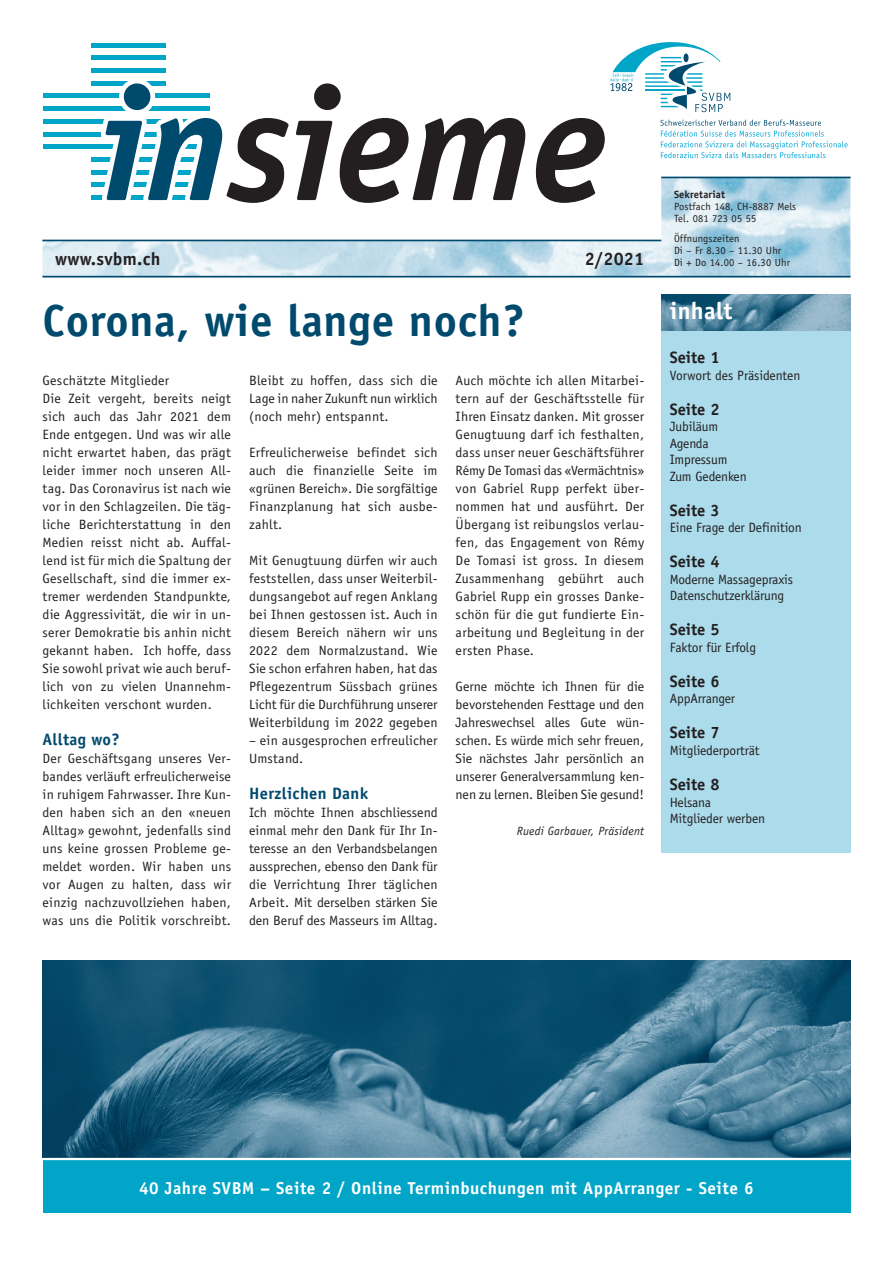
<style>
.page{position:relative;width:893px;height:1263px;background:#fff}
.page>*{position:absolute;margin:0;border:0;box-sizing:border-box;transform-origin:0 0}
.Titel{font:700 45px "Officina Sans Std";letter-spacing:.015em;color:#004a6e}
.Servicebox_Titel{font:700 24px "Officina Sans Std";letter-spacing:.015em;color:#fff}
.t1{font:700 18px "Officina Sans Std";letter-spacing:.015em;color:#231f20}
.Kopfzeile_Teaser_Tit{font:700 17.25px "Officina Sans Std";letter-spacing:.03em;color:#fff}
.Servicebox_Untertite{font:700 16.5px "Officina Sans Std";color:#231f20}
.Lauftext{font:700 16.5px "Officina Sans Std";letter-spacing:.02em;color:#004a6e}
.Lauftext-2{font:13.5px/18px "Officina Sans Std";letter-spacing:.02em;color:#231f20;text-align:justify}
.ServiceBox_Lauftext{font:13.5px "Officina Sans Std";letter-spacing:-.01em;color:#231f20}
.Lauftext-3{font:italic 12px "Officina Sans Std";letter-spacing:.02em;color:#231f20}
.t2{font:10.5px/12px "Officina Sans Std";letter-spacing:.015em;color:#231f20}
.t3{font:700 10.5px "Officina Sans Std";letter-spacing:.015em;color:#231f20}
</style>
<div class="page">
<hr style="left:91px;top:43px;width:75px;height:4px;background:#00a5c8">
<hr style="left:91px;top:56px;width:75px;height:4px;background:#00a5c8">
<div style="left:91px;top:68px;width:75px;height:5px;background:#00a5c8"></div>
<svg style="left:91px;top:81px;width:75px;height:5px"></svg>
<hr style="left:43px;top:94px;width:166px;height:4px;background:#00a5c8">
<div style="left:43px;top:106px;width:166px;height:5px;background:#00a5c8"></div>
<div style="left:43px;top:119px;width:166px;height:5px;background:#00a5c8"></div>
<hr style="left:43px;top:132px;width:166px;height:4px;background:#00a5c8">
<div style="left:43px;top:144px;width:166px;height:5px;background:#00a5c8"></div>
<div style="left:91px;top:157px;width:118px;height:5px;background:#00a5c8"></div>
<hr style="left:91px;top:170px;width:107px;height:4px;background:#00a5c8">
<svg style="left:106px;top:83px;width:182px;height:95px"></svg>
<svg style="left:296px;top:83px;width:229px;height:95px"></svg>
<svg style="left:536px;top:118px;width:69px;height:60px"></svg>
<svg style="left:660px;top:120px;width:188px;height:38px"></svg>
<img style="left:43px;top:178px;width:807px;height:98px">
<hr style="left:43px;top:240px;width:618px;height:1px;background:#004a6e">
<hr style="left:661px;top:177px;width:189px;height:1px;background:#004a6e">
<hr style="left:43px;top:276px;width:807px;height:1px;background:#004a6e">
<div style="left:43px;top:1158px;width:807px;height:55px;background:#00a5c8"></div>
<img style="left:43px;top:961px;width:807px;height:197px">
<hr style="left:43px;top:1158px;width:807px;height:2px;background:#fff">
<div style="left:661px;top:295px;width:189px;height:558px;background:#acdceb"></div>
<img style="left:661px;top:295px;width:189px;height:36px">
<svg style="left:610px;top:42px;width:120px;height:70px"></svg>
<p class="t3" style="left:674px;top:187px;width:52px">Sekretariat</p>
<p class="t2" style="left:674px;top:200px;width:124px">Postfach 148, CH-8887 Mels</p>
<p class="t2" style="left:674px;top:212px;width:84px">Tel. 081 723 05 55</p>
<p class="t2" style="left:674px;top:232px;width:67px">Öffnungszeiten</p>
<p class="t2" style="left:674px;top:244px;width:109px">Di – Fr 8.30 – 11.30 Uhr</p>
<p class="t2" style="left:674px;top:194px;width:124px">Postfach 148, CH-8887 Mels</p>
<p class="t2" style="left:674px;top:206px;width:158px">Tel. 081 723 05 55, Fax 081 710 09<br>44</p>
<p class="t2" style="left:674px;top:238px;width:67px">Öffnungszeiten</p>
<p class="t2" style="left:674px;top:250px;width:112px">Mo – Fr 8.30 – 11.00 Uhr</p>
<p class="t2" style="left:674px;top:262px;width:117px">Di + Do 14.00 – 16.00 Uhr</p>
<p class="t1" style="left:55px;top:247px;width:107px">www.svbm.ch</p>
<p class="t1" style="left:585px;top:247px;width:61px">2/2021</p>
<p class="t2" style="left:674px;top:256px;width:117px">Di + Do 14.00 – 16.30 Uhr</p>
<p class="Servicebox_Titel" style="left:670px;top:296px;width:64px">inhalt</p>
<p class="Servicebox_Untertite" style="left:670px;top:347px;width:51px">Seite 1</p>
<p class="ServiceBox_Lauftext" style="left:670px;top:367px;width:132px">Vorwort des Präsidenten</p>
<p class="Servicebox_Untertite" style="left:670px;top:399px;width:51px">Seite 2</p>
<p class="ServiceBox_Lauftext" style="left:670px;top:419px;width:50px">Jubiläum</p>
<p class="ServiceBox_Lauftext" style="left:670px;top:435px;width:40px">Agenda</p>
<p class="ServiceBox_Lauftext" style="left:670px;top:452px;width:59px">Impressum</p>
<p class="ServiceBox_Lauftext" style="left:670px;top:468px;width:79px">Zum Gedenken</p>
<p class="Servicebox_Untertite" style="left:670px;top:500px;width:51px">Seite 3</p>
<p class="ServiceBox_Lauftext" style="left:670px;top:520px;width:134px">Eine Frage der Definition</p>
<p class="Servicebox_Untertite" style="left:670px;top:551px;width:51px">Seite 4</p>
<p class="ServiceBox_Lauftext" style="left:670px;top:571px;width:125px">Moderne Massagepraxis</p>
<p class="ServiceBox_Lauftext" style="left:670px;top:588px;width:116px">Datenschutzerklärung</p>
<p class="Servicebox_Untertite" style="left:670px;top:619px;width:51px">Seite 5</p>
<p class="ServiceBox_Lauftext" style="left:670px;top:639px;width:88px">Faktor für Erfolg</p>
<p class="Servicebox_Untertite" style="left:670px;top:671px;width:51px">Seite 6</p>
<p class="ServiceBox_Lauftext" style="left:670px;top:691px;width:67px">AppArranger</p>
<p class="Servicebox_Untertite" style="left:670px;top:722px;width:51px">Seite 7</p>
<p class="ServiceBox_Lauftext" style="left:670px;top:742px;width:91px">Mitgliederporträt</p>
<p class="Servicebox_Untertite" style="left:670px;top:774px;width:51px">Seite 8</p>
<p class="ServiceBox_Lauftext" style="left:670px;top:794px;width:43px">Helsana</p>
<p class="ServiceBox_Lauftext" style="left:670px;top:810px;width:97px">Mitglieder werben</p>
<p class="t1" style="left:624px;top:247px;width:22px">02</p>
<p class="Titel" style="left:43px;top:293px;width:484px">Corona, wie lange noch?</p>
<p class="Lauftext-2" style="left:43px;top:371px;width:128px">Geschätzte Mitglieder</p>
<p class="Lauftext-2" style="left:43px;top:389px;width:190px">Die Zeit vergeht, bereits neigt sich auch das Jahr 2021 dem Ende entgegen. Und was wir alle nicht erwartet haben, das prägt leider immer noch unseren All&shy;tag. Das Coronavirus ist nach wie vor in den Schlagzeilen. Die täg&shy;liche Berichterstattung in den Medien reisst nicht ab. Auffal&shy;lend ist für mich die Spaltung der Gesellschaft, sind die immer ex&shy;tremer werdenden Standpunkte, die Aggressivität, die wir in un&shy;serer Demokratie bis anhin nicht gekannt haben. Ich hoffe, dass Sie sowohl privat wie auch beruf&shy;lich von zu vielen Unannehm&shy;lichkeiten verschont wurden.</p>
<p class="Lauftext" style="left:43px;top:729px;width:79px">Alltag wo?</p>
<p class="Lauftext-2" style="left:43px;top:749px;width:190px">Der Geschäftsgang unseres Ver&shy;bandes verläuft erfreulicherweise in ruhigem Fahrwasser. Ihre Kun&shy;den haben sich an den «neuen Alltag» gewohnt, jedenfalls sind uns keine grossen Probleme ge&shy;meldet worden. Wir haben uns vor Augen zu halten, dass wir einzig nachzuvollziehen haben, was uns die Politik vorschreibt.</p>
<p class="Lauftext-2" style="left:249px;top:371px;width:190px">Bleibt zu hoffen, dass sich die Lage in naher Zukunft nun wirklich (noch mehr) entspannt.</p>
<p class="Lauftext-2" style="left:249px;top:443px;width:190px">Erfreulicherweise befindet sich auch die finanzielle Seite im «grünen Bereich». Die sorgfältige Finanzplanung hat sich ausbe&shy;zahlt.</p>
<p class="Lauftext-2" style="left:249px;top:551px;width:190px">Mit Genugtuung dürfen wir auch feststellen, dass unser Weiterbil&shy;dungsangebot auf regen Anklang bei Ihnen gestossen ist. Auch in diesem Bereich nähern wir uns 2022 dem Normalzustand. Wie Sie schon erfahren haben, hat das Pflegezentrum Süssbach grünes Licht für die Durchführung unserer Weiterbildung im 2022 gegeben</p>
<p class="Lauftext-2" style="left:249px;top:731px;width:190px">– ein ausgesprochen erfreulicher<br>Umstand.</p>
<p class="Lauftext" style="left:249px;top:783px;width:121px">Herzlichen Dank</p>
<p class="Lauftext-2" style="left:249px;top:803px;width:190px">Ich möchte Ihnen abschliessend einmal mehr den Dank für Ihr In&shy;teresse an den Verbandsbelangen aussprechen, ebenso den Dank für die Verrichtung Ihrer täglichen Arbeit. Mit derselben stärken Sie den Beruf des Masseurs im Alltag.</p>
<p class="Lauftext-2" style="left:456px;top:371px;width:190px">Auch möchte ich allen Mitarbei&shy;tern auf der Geschäftsstelle für Ihren Einsatz danken. Mit grosser Genugtuung darf ich festhalten, dass unser neuer Geschäftsführer Rémy De Tomasi das «Vermächtnis» von Gabriel Rupp perfekt über&shy;nommen hat und ausführt. Der Übergang ist reibungslos verlau&shy;fen, das Engagement von Rémy De Tomasi ist gross. In diesem Zusammenhang gebührt auch Gabriel Rupp ein grosses Danke&shy;schön für die gut fundierte Ein&shy;arbeitung und Begleitung in der ersten Phase.</p>
<p class="Lauftext-2" style="left:456px;top:677px;width:190px">Gerne möchte ich Ihnen für die bevorstehenden Festtage und den Jahreswechsel alles Gute wün&shy;schen. Es würde mich sehr freuen, Sie nächstes Jahr persönlich an unserer Generalversammlung ken&shy;nen zu lernen. Bleiben Sie gesund!</p>
<p class="Lauftext-3" style="left:517px;top:824px;width:129px">Ruedi Garbauer, Präsident</p>
<p class="Kopfzeile_Teaser_Tit" style="left:139px;top:1177px;width:616px">40 Jahre SVBM – Seite 2 / Online Terminbuchungen mit AppArranger - Seite 6</p>
</div>
